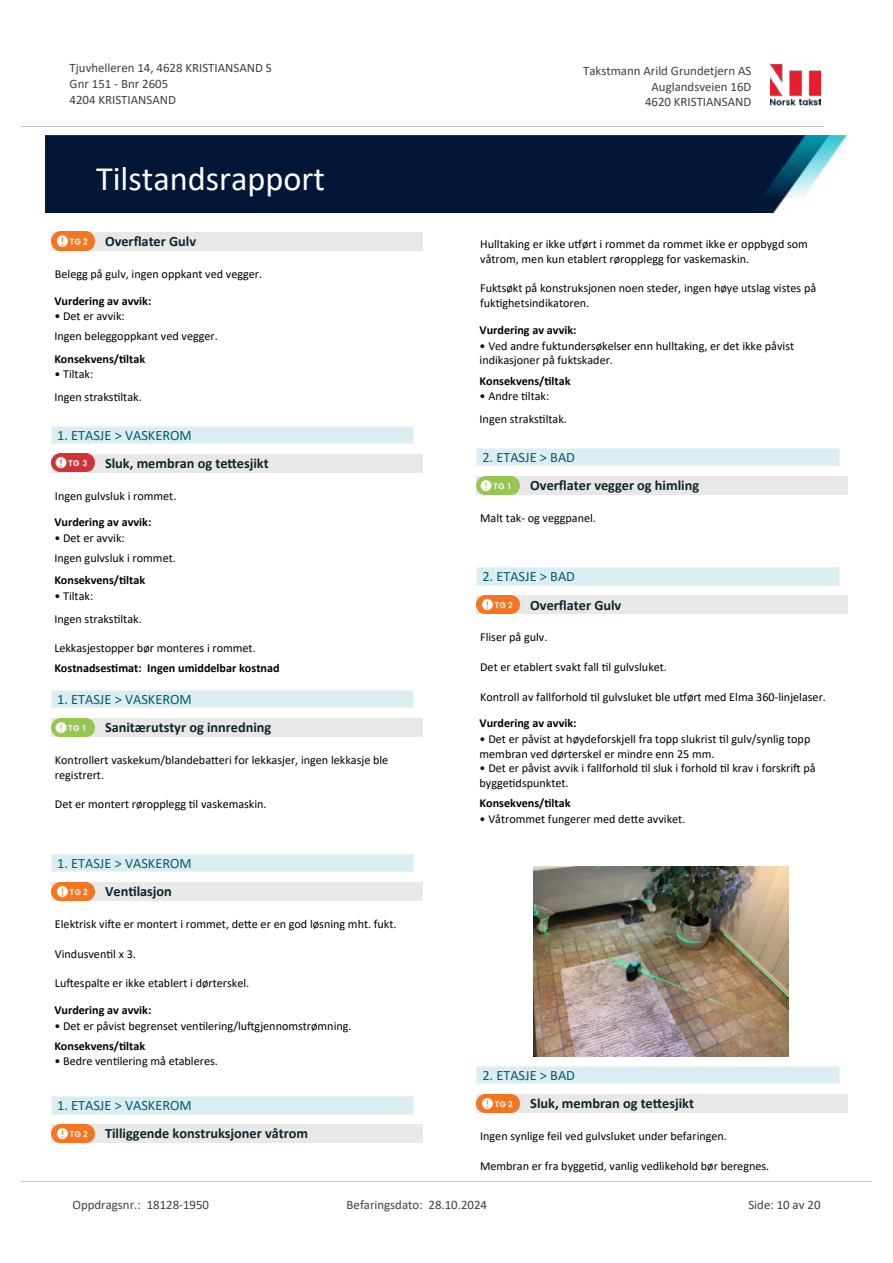
<style>
.page{position:relative;width:893px;height:1263px;background:#fff}
.page>*{position:absolute;margin:0;border:0;box-sizing:border-box;transform-origin:0 0}
.t1{font:34.35px "Calibri";color:#fff}
.t2{font:700 14.25px "Calibri";color:#0f252c}
.t3{font:14.25px "Calibri";color:#065c69}
.t4{font:12.9px/15.8px "Calibri";color:#404040}
.t5{font:12.15px/14.9px "Calibri";color:#000}
.t6{font:700 12.15px "Calibri";color:#000}
</style>
<div class="page">
<div style="left:51px;top:232px;width:372px;height:19px;background:#e8e8e8"></div>
<svg style="left:56px;top:236px;width:39px;height:15px"></svg>
<img style="left:51px;top:232px;width:43px;height:18px">
<div style="left:51px;top:454px;width:372px;height:18px;background:#e8e8e8"></div>
<img style="left:51px;top:454px;width:43px;height:18px">
<div style="left:51px;top:426px;width:363px;height:18px;background:#daeef2"></div>
<svg style="left:51px;top:427px;width:1px;height:16px"></svg>
<hr style="left:51px;top:426px;width:363px;height:1px;background:#eaf5f7">
<hr style="left:51px;top:443px;width:363px;height:1px;background:#eaf5f7">
<div style="left:51px;top:718px;width:372px;height:19px;background:#e8e8e8"></div>
<svg style="left:56px;top:723px;width:39px;height:14px"></svg>
<img style="left:51px;top:718px;width:43px;height:18px">
<div style="left:51px;top:690px;width:363px;height:18px;background:#daeef2"></div>
<svg style="left:51px;top:691px;width:1px;height:17px"></svg>
<hr style="left:51px;top:690px;width:363px;height:1px;background:#eaf5f7">
<hr style="left:51px;top:708px;width:363px;height:1px;background:#eaf5f7">
<div style="left:51px;top:882px;width:372px;height:18px;background:#e8e8e8"></div>
<img style="left:51px;top:882px;width:43px;height:18px">
<div style="left:51px;top:854px;width:363px;height:18px;background:#daeef2"></div>
<svg style="left:51px;top:855px;width:1px;height:16px"></svg>
<hr style="left:51px;top:854px;width:363px;height:1px;background:#eaf5f7">
<hr style="left:51px;top:871px;width:363px;height:1px;background:#eaf5f7">
<div style="left:51px;top:1124px;width:372px;height:19px;background:#e8e8e8"></div>
<img style="left:51px;top:1124px;width:43px;height:19px">
<div style="left:51px;top:1096px;width:363px;height:18px;background:#daeef2"></div>
<svg style="left:51px;top:1097px;width:1px;height:17px"></svg>
<hr style="left:51px;top:1096px;width:363px;height:1px;background:#eaf5f7">
<hr style="left:51px;top:1114px;width:363px;height:1px;background:#eaf5f7">
<div style="left:477px;top:476px;width:371px;height:18px;background:#e8e8e8"></div>
<img style="left:477px;top:476px;width:42px;height:18px">
<div style="left:477px;top:448px;width:362px;height:18px;background:#daeef2"></div>
<svg style="left:839px;top:448px;width:1px;height:18px"></svg>
<hr style="left:477px;top:448px;width:362px;height:1px;background:#eaf5f7">
<hr style="left:477px;top:465px;width:362px;height:1px;background:#eaf5f7">
<div style="left:477px;top:595px;width:371px;height:19px;background:#e8e8e8"></div>
<svg style="left:481px;top:600px;width:39px;height:14px"></svg>
<img style="left:477px;top:595px;width:42px;height:18px">
<div style="left:477px;top:568px;width:362px;height:17px;background:#daeef2"></div>
<svg style="left:839px;top:567px;width:1px;height:18px"></svg>
<hr style="left:477px;top:567px;width:362px;height:1px;background:#eaf5f7">
<hr style="left:477px;top:585px;width:362px;height:1px;background:#eaf5f7">
<img style="left:533px;top:866px;width:255px;height:191px">
<div style="left:477px;top:1094px;width:371px;height:19px;background:#e8e8e8"></div>
<img style="left:477px;top:1094px;width:42px;height:19px">
<div style="left:477px;top:1066px;width:362px;height:18px;background:#daeef2"></div>
<svg style="left:839px;top:1066px;width:1px;height:18px"></svg>
<hr style="left:477px;top:1066px;width:362px;height:1px;background:#eaf5f7">
<hr style="left:477px;top:1084px;width:362px;height:1px;background:#eaf5f7">
<img style="left:770px;top:63px;width:51px;height:43px">
<hr style="left:21px;top:127px;width:802px;height:1px;background:#c0c0c0">
<img style="left:46px;top:135px;width:800px;height:78px">
<hr style="left:21px;top:1181px;width:851px;height:1px;background:#c0c0c0">
<p class="t4" style="left:70px;top:60px;width:204px">Tjuvhelleren 14, 4628 KRISTIANSAND S<br>Gnr 151 - Bnr 2605<br>4204 KRISTIANSAND</p>
<p class="t4" style="left:583px;top:63px;width:170px">Takstmann Arild Grundetjern AS</p>
<p class="t4" style="left:651px;top:78px;width:101px">Auglandsveien 16D</p>
<p class="t4" style="left:645px;top:94px;width:108px">4620 KRISTIANSAND</p>
<h1 class="t1" style="left:96px;top:155px;width:230px">Tilstandsrapport</h1>
<p class="t2" style="left:105px;top:231px;width:93px">Over昀氀ater Gulv</p>
<p class="t5" style="left:55px;top:266px;width:209px">Belegg på gulv, ingen oppkant ved vegger.</p>
<p class="t6" style="left:54px;top:292px;width:98px">Vurdering av avvik:</p>
<p class="t5" style="left:54px;top:306px;width:165px;line-height:20.1px">• Det er avvik:<br>Ingen beleggoppkant ved vegger.</p>
<p class="t6" style="left:54px;top:350px;width:92px">Konsekvens/琀椀ltak</p>
<p class="t5" style="left:54px;top:362px;width:89px;line-height:22.8px">• Tiltak:<br>Ingen straks琀椀ltak.</p>
<p class="t3" style="left:57px;top:425px;width:136px">1. ETASJE &gt; VASKEROM</p>
<p class="t2" style="left:105px;top:453px;width:165px">Sluk, membran og te琀琀esjikt</p>
<p class="t5" style="left:55px;top:488px;width:123px">Ingen gulvsluk i rommet.</p>
<p class="t6" style="left:54px;top:514px;width:98px">Vurdering av avvik:</p>
<p class="t5" style="left:54px;top:528px;width:123px;line-height:20.1px">• Det er avvik:<br>Ingen gulvsluk i rommet.</p>
<p class="t6" style="left:54px;top:572px;width:92px">Konsekvens/琀椀ltak</p>
<p class="t5" style="left:54px;top:584px;width:89px;line-height:22.8px">• Tiltak:<br>Ingen straks琀椀ltak.</p>
<p class="t5" style="left:54px;top:640px;width:203px">Lekkasjestopper bør monteres i rommet.</p>
<p class="t6" style="left:54px;top:659px;width:227px">Kostnadses琀椀mat: Ingen umiddelbar kostnad</p>
<p class="t3" style="left:57px;top:689px;width:136px">1. ETASJE &gt; VASKEROM</p>
<p class="t2" style="left:105px;top:717px;width:168px">Sanitærutstyr og innredning</p>
<p class="t5" style="left:55px;top:752px;width:335px">Kontrollert vaskekum/blandeba琀琀eri for lekkasjer, ingen lekkasje ble registrert.</p>
<p class="t5" style="left:55px;top:797px;width:213px">Det er montert røropplegg 琀椀l vaskemaskin.</p>
<p class="t3" style="left:57px;top:853px;width:136px">1. ETASJE &gt; VASKEROM</p>
<p class="t2" style="left:105px;top:881px;width:68px">Ven琀椀lasjon</p>
<p class="t5" style="left:55px;top:916px;width:343px">Elektrisk vi昀琀e er montert i rommet, de琀琀e er en god løsning mht. fukt.</p>
<p class="t5" style="left:55px;top:946px;width:82px">Vindusven琀椀l x 3.</p>
<p class="t5" style="left:55px;top:975px;width:196px">Lu昀琀espalte er ikke etablert i dørterskel.</p>
<p class="t6" style="left:54px;top:1001px;width:98px">Vurdering av avvik:</p>
<p class="t5" style="left:54px;top:1018px;width:299px">• Det er påvist begrenset ven琀椀lering/lu昀琀gjennomstrømning.</p>
<p class="t6" style="left:54px;top:1037px;width:92px">Konsekvens/琀椀ltak</p>
<p class="t5" style="left:54px;top:1053px;width:165px">• Bedre ven琀椀lering må etableres.</p>
<p class="t3" style="left:57px;top:1095px;width:136px">1. ETASJE &gt; VASKEROM</p>
<p class="t2" style="left:105px;top:1124px;width:205px">Tilliggende konstruksjoner våtrom</p>
<p class="t5" style="left:480px;top:236px;width:329px">Hulltaking er ikke u琀昀ørt i rommet da rommet ikke er oppbygd som våtrom, men kun etablert røropplegg for vaskemaskin.</p>
<p class="t5" style="left:480px;top:281px;width:337px">Fuktsøkt på konstruksjonen noen steder, ingen høye utslag vistes på fuk琀椀ghetsindikatoren.</p>
<p class="t6" style="left:480px;top:321px;width:98px">Vurdering av avvik:</p>
<p class="t5" style="left:480px;top:338px;width:316px">• Ved andre fuktundersøkelser enn hulltaking, er det ikke påvist indikasjoner på fuktskader.</p>
<p class="t6" style="left:480px;top:372px;width:92px">Konsekvens/琀椀ltak</p>
<p class="t5" style="left:480px;top:384px;width:89px;line-height:22.8px">• Andre 琀椀ltak:<br>Ingen straks琀椀ltak.</p>
<p class="t3" style="left:482px;top:447px;width:94px">2. ETASJE &gt; BAD</p>
<p class="t2" style="left:530px;top:475px;width:170px">Over昀氀ater vegger og himling</p>
<p class="t5" style="left:480px;top:510px;width:117px">Malt tak- og veggpanel.</p>
<p class="t3" style="left:482px;top:567px;width:94px">2. ETASJE &gt; BAD</p>
<p class="t2" style="left:530px;top:595px;width:93px">Over昀氀ater Gulv</p>
<p class="t5" style="left:480px;top:629px;width:69px">Fliser på gulv.</p>
<p class="t5" style="left:480px;top:659px;width:188px">Det er etablert svakt fall 琀椀l gulvsluket.</p>
<p class="t5" style="left:480px;top:689px;width:347px">Kontroll av fallforhold 琀椀l gulvsluket ble u琀昀ørt med Elma 360-linjelaser.</p>
<p class="t6" style="left:480px;top:715px;width:98px">Vurdering av avvik:</p>
<p class="t5" style="left:480px;top:731px;width:332px">• Det er påvist at høydeforskjell fra topp slukrist 琀椀l gulv/synlig topp membran ved dørterskel er mindre enn 25 mm.</p>
<p class="t5" style="left:480px;top:761px;width:338px">• Det er påvist avvik i fallforhold 琀椀l sluk i forhold 琀椀l krav i forskri昀琀 på bygge琀椀dspunktet.</p>
<p class="t6" style="left:480px;top:795px;width:92px">Konsekvens/琀椀ltak</p>
<p class="t5" style="left:480px;top:811px;width:207px">• Våtrommet fungerer med de琀琀e avviket.</p>
<p class="t3" style="left:482px;top:1065px;width:94px">2. ETASJE &gt; BAD</p>
<p class="t2" style="left:530px;top:1093px;width:165px">Sluk, membran og te琀琀esjikt</p>
<p class="t5" style="left:480px;top:1128px;width:248px">Ingen synlige feil ved gulvsluket under befaringen.</p>
<p class="t5" style="left:480px;top:1158px;width:291px">Membran er fra bygge琀椀d, vanlig vedlikehold bør beregnes.</p>
<p class="t4" style="left:72px;top:1197px;width:138px">Oppdragsnr.: 18128-1950</p>
<p class="t4" style="left:347px;top:1197px;width:142px">Befaringsdato: 28.10.2024</p>
<p class="t4" style="left:748px;top:1197px;width:74px">Side: 10 av 20</p>
</div>
